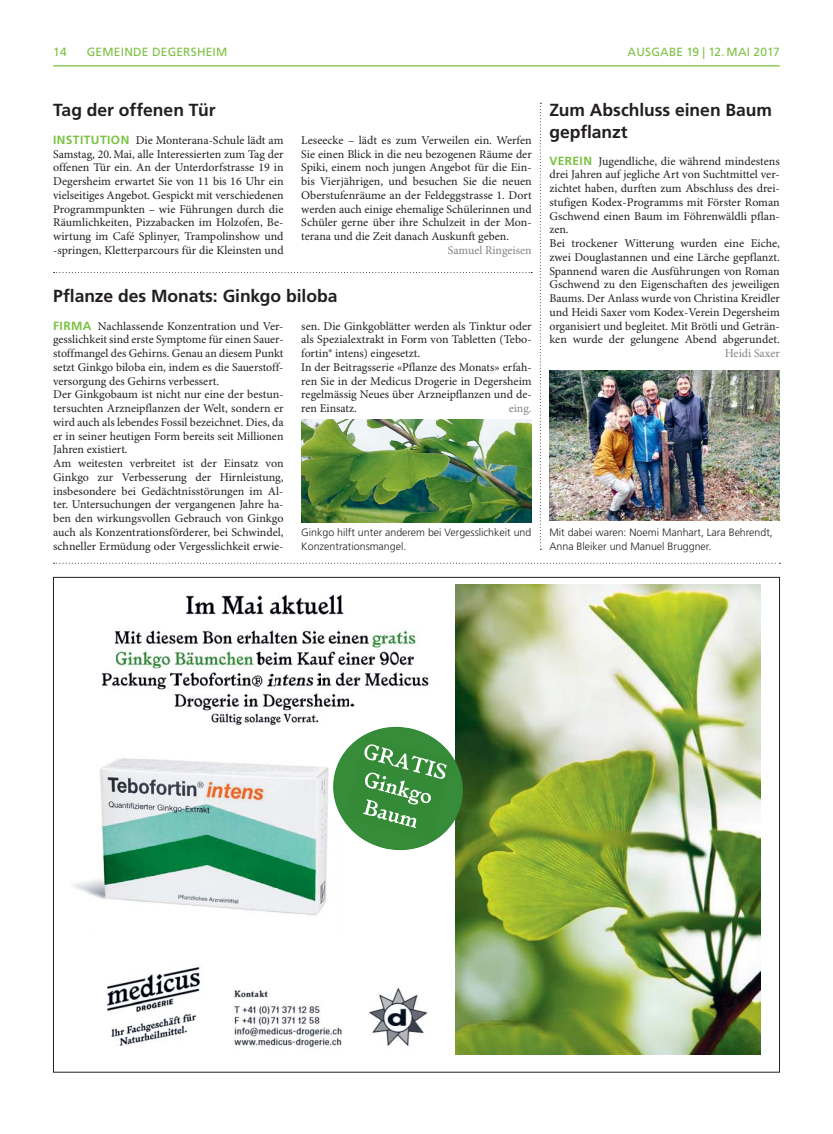
<style>
.page{position:relative;width:833px;height:1134px;background:#fff}
.page>*{position:absolute;margin:0;border:0;box-sizing:border-box;transform-origin:0 0}
.t1{font:700 17.5px/21.2px "Frutiger LT Std";color:#231f20}
.t2{font:11.88px/13.8px "Minion Pro";color:#231f20}
.t3{font:11.88px "Frutiger LT Std";letter-spacing:.02em;color:#7bc142}
.t4{font:11.88px "Minion Pro";color:#808285}
.t5{font:300 10.62px/13.8px "Frutiger LT Std";color:#231f20}
.s1{font-family:"Frutiger LT Std";font-weight:700;color:#7bc142}
</style>
<div class="page">
<hr style="left:53px;top:65px;width:727px;height:1px;background:#7bc142">
<svg style="left:540px;top:103px;width:1px;height:447px"></svg>
<svg style="left:54px;top:563px;width:726px;height:1px"></svg>
<svg style="left:54px;top:272px;width:478px;height:1px"></svg>
<img style="left:301px;top:419px;width:230px;height:103px">
<img style="left:549px;top:371px;width:231px;height:150px">
<img style="left:234px;top:987px;width:194px;height:61px">
<img style="left:455px;top:585px;width:305px;height:469px">
<img style="left:186px;top:595px;width:36px;height:20px">
<img style="left:234px;top:595px;width:110px;height:20px">
<img style="left:222px;top:595px;width:12px;height:20px">
<img style="left:115px;top:630px;width:210px;height:15px">
<img style="left:336px;top:630px;width:33px;height:15px">
<img style="left:328px;top:635px;width:8px;height:9px">
<img style="left:380px;top:628px;width:36px;height:19px">
<img style="left:372px;top:635px;width:8px;height:12px">
<img style="left:116px;top:649px;width:141px;height:19px">
<img style="left:262px;top:651px;width:152px;height:15px">
<img style="left:257px;top:651px;width:5px;height:15px">
<img style="left:102px;top:672px;width:65px;height:17px">
<img style="left:179px;top:672px;width:72px;height:15px">
<img style="left:170px;top:672px;width:9px;height:14px">
<img style="left:259px;top:675px;width:4px;height:12px">
<img style="left:251px;top:675px;width:8px;height:12px">
<img style="left:274px;top:674px;width:43px;height:13px">
<img style="left:267px;top:673px;width:7px;height:14px">
<img style="left:320px;top:672px;width:109px;height:15px">
<img style="left:317px;top:672px;width:3px;height:14px">
<img style="left:174px;top:693px;width:175px;height:17px">
<img style="left:350px;top:703px;width:5px;height:4px">
<img style="left:212px;top:713px;width:107px;height:11px">
<img style="left:88px;top:758px;width:239px;height:157px">
<img style="left:107px;top:966px;width:93px;height:80px">
<svg style="left:327px;top:720px;width:142px;height:136px"></svg>
<p class="t3" style="left:53px;top:46px;width:15px">14</p>
<p class="t3" style="left:87px;top:46px;width:142px">GEMEINDE DEGERSHEIM</p>
<p class="t3" style="left:627px;top:46px;width:154px">AUSGABE 19 | 12. MAI 2017</p>
<h1 class="t1" style="left:53px;top:101px;width:164px">Tag der offenen Tür</h1>
<p class="t2" style="left:53px;top:134px;width:232px;text-align:justify"><span class="s1">INSTITUTION</span> Die Monterana-Schule lädt am Samstag, 20. Mai, alle Interessierten zum Tag der offenen Tür ein. An der Unterdorfstrasse 19 in Degersheim erwartet Sie von 11 bis 16 Uhr ein vielseitiges Angebot. Gespickt mit verschiedenen Programmpunkten – wie Führungen durch die Räumlichkeiten, Pizzabacken im Holzofen, Be&shy;wirtung im Café Splinyer, Trampolinshow und -springen, Kletterparcours für die Kleinsten und</p>
<p class="t2" style="left:301px;top:134px;width:232px;text-align:justify">Leseecke – lädt es zum Verweilen ein. Werfen Sie einen Blick in die neu bezogenen Räume der Spiki, einem noch jungen Angebot für die Ein&shy;bis Vierjährigen, und besuchen Sie die neuen Oberstufenräume an der Feldeggstrasse 1. Dort werden auch einige ehemalige Schülerinnen und Schüler gerne über ihre Schulzeit in der Mon&shy;terana und die Zeit danach Auskunft geben.</p>
<p class="t4" style="left:448px;top:245px;width:85px">Samuel Ringeisen</p>
<h1 class="t1" style="left:53px;top:286px;width:286px">Pflanze des Monats: Ginkgo biloba</h1>
<p class="t2" style="left:53px;top:320px;width:232px"><span class="s1">FIRMA</span> Nachlassende Konzentration und Ver&shy;gesslichkeit sind erste Symptome für einen Sauer&shy;stoffmangel des Gehirns. Genau an diesem Punkt setzt Ginkgo biloba ein, indem es die Sauerstoff&shy;versorgung des Gehirns verbessert.<br>Der Ginkgobaum ist nicht nur eine der bestun&shy;tersuchten Arzneipflanzen der Welt, sondern er wird auch als lebendes Fossil bezeichnet. Dies, da er in seiner heutigen Form bereits seit Millionen Jahren existiert.<br>Am weitesten verbreitet ist der Einsatz von Ginkgo zur Verbesserung der Hirnleistung, insbesondere bei Gedächtnisstörungen im Al&shy;ter. Untersuchungen der vergangenen Jahre ha&shy;ben den wirkungsvollen Gebrauch von Ginkgo auch als Konzentrationsförderer, bei Schwindel, schneller Ermüdung oder Vergesslichkeit erwie-</p>
<p class="t2" style="left:301px;top:320px;width:232px">sen. Die Ginkgoblätter werden als Tinktur oder als Spezialextrakt in Form von Tabletten (Tebo&shy;fortin® intens) eingesetzt.<br>In der Beitragsserie «Pflanze des Monats» erfah&shy;ren Sie in der Medicus Drogerie in Degersheim regelmässig Neues über Arzneipflanzen und de&shy;ren Einsatz.</p>
<p class="t4" style="left:509px;top:404px;width:24px">eing.</p>
<p class="t5" style="left:301px;top:526px;width:232px">Ginkgo hilft unter anderem bei Vergesslichkeit und<br>Konzentrationsmangel.</p>
<h1 class="t1" style="left:549px;top:101px;width:224px">Zum Abschluss einen Baum gepflanzt</h1>
<p class="t2" style="left:549px;top:155px;width:232px"><span class="s1">VEREIN</span> Jugendliche, die während mindestens drei Jahren auf jegliche Art von Suchtmittel ver&shy;zichtet haben, durften zum Abschluss des drei&shy;stufigen Kodex-Programms mit Förster Roman Gschwend einen Baum im Föhrenwäldli pflan&shy;zen.<br>Bei trockener Witterung wurden eine Eiche, zwei Douglastannen und eine Lärche gepflanzt.<br>Spannend waren die Ausführungen von Roman Gschwend zu den Eigenschaften des jeweiligen Baums. Der Anlass wurde von Christina Kreidler und Heidi Saxer vom Kodex-Verein Degersheim organisiert und begleitet. Mit Brötli und Geträn&shy;ken wurde der gelungene Abend abgerundet.</p>
<p class="t4" style="left:725px;top:349px;width:56px">Heidi Saxer</p>
<p class="t5" style="left:549px;top:526px;width:225px">Mit dabei waren: Noemi Manhart, Lara Behrendt,<br>Anna Bleiker und Manuel Bruggner.</p>
</div>
